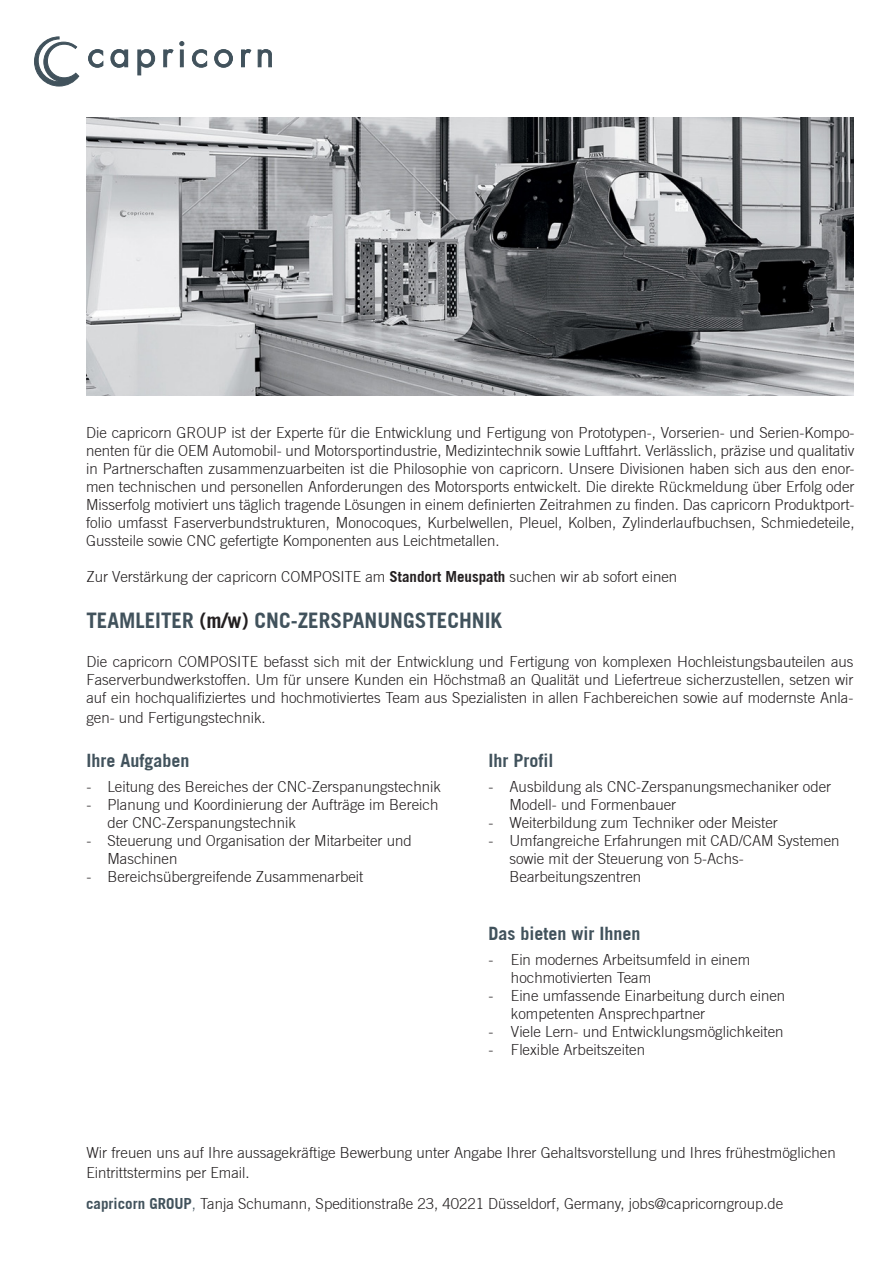
<style>
.page{position:relative;width:893px;height:1263px;background:#fff}
.page>*{position:absolute;margin:0;border:0;box-sizing:border-box;transform-origin:0 0}
.t1{font:700 21px "Trade Gothic";color:#41525c}
.t2{font:700 18px "Trade Gothic";color:#41525c}
.t3{font:300 15px/18px "Trade Gothic";color:#231f20}
.s1{font-weight:700}
.s2{color:#231f20}
.s3{font-weight:700;color:#41525c}
.s4{color:#41525c}
</style>
<div class="page">
<svg style="left:89px;top:50px;width:14px;height:17px"></svg>
<svg style="left:111px;top:50px;width:17px;height:17px"></svg>
<svg style="left:138px;top:50px;width:17px;height:25px"></svg>
<svg style="left:164px;top:50px;width:9px;height:17px"></svg>
<svg style="left:180px;top:42px;width:4px;height:4px"></svg>
<div style="left:180px;top:50px;width:3px;height:17px;border:1px solid #41525c"></div>
<svg style="left:192px;top:50px;width:15px;height:17px"></svg>
<svg style="left:215px;top:50px;width:17px;height:17px"></svg>
<svg style="left:241px;top:50px;width:10px;height:17px"></svg>
<svg style="left:258px;top:50px;width:14px;height:17px"></svg>
<svg style="left:34px;top:37px;width:45px;height:49px"></svg>
<img style="left:87px;top:118px;width:766px;height:277px">
<p class="t3" style="left:86px;top:423px;width:770px;text-align:justify">Die capricorn GROUP ist der Experte für die Entwicklung und Fertigung von Prototypen-, Vorserien- und Serien-Kompo&shy;nenten für die OEM Automobil- und Motorsportindustrie, Medizintechnik sowie Luftfahrt. Verlässlich, präzise und qualitativ in Partnerschaften zusammenzuarbeiten ist die Philosophie von capricorn. Unsere Divisionen haben sich aus den enor&shy;men technischen und personellen Anforderungen des Motorsports entwickelt. Die direkte Rückmeldung über Erfolg oder Misserfolg motiviert uns täglich tragende Lösungen in einem definierten Zeitrahmen zu finden. Das capricorn Produktport&shy;folio umfasst Faserverbundstrukturen, Monocoques, Kurbelwellen, Pleuel, Kolben, Zylinderlaufbuchsen, Schmiedeteile, Gussteile sowie CNC gefertigte Komponenten aus Leichtmetallen.</p>
<p class="t3" style="left:86px;top:568px;width:592px">Zur Verstärkung der capricorn COMPOSITE am <span class="s1">Standort Meuspath</span> suchen wir ab sofort einen</p>
<p class="t1" style="left:86px;top:608px;width:417px">TEAMLEITER <span class="s2">(m/w)</span> CNC-ZERSPANUNGSTECHNIK</p>
<p class="t3" style="left:86px;top:653px;width:769px;text-align:justify">Die capricorn COMPOSITE befasst sich mit der Entwicklung und Fertigung von komplexen Hochleistungsbauteilen aus Faserverbundwerkstoffen. Um für unsere Kunden ein Höchstmaß an Qualität und Liefertreue sicherzustellen, setzen wir auf ein hochqualifiziertes und hochmotiviertes Team aus Spezialisten in allen Fachbereichen sowie auf modernste Anla-</p>
<p class="t3" style="left:86px;top:709px;width:181px">gen- und Fertigungstechnik.</p>
<p class="t2" style="left:86px;top:749px;width:105px">Ihre Aufgaben</p>
<p class="t3" style="left:86px;top:778px;width:356px">- Leitung des Bereiches der CNC-Zerspanungstechnik</p>
<p class="t3" style="left:107px;top:796px;width:332px;text-indent:-21px">- Planung und Koordinierung der Aufträge im Bereich der CNC-Zerspanungstechnik</p>
<p class="t3" style="left:86px;top:832px;width:327px">- Steuerung und Organisation der Mitarbeiter und</p>
<p class="t3" style="left:107px;top:850px;width:72px">Maschinen</p>
<p class="t3" style="left:86px;top:868px;width:278px">- Bereichsübergreifende Zusammenarbeit</p>
<p class="t2" style="left:488px;top:749px;width:67px">Ihr Profil</p>
<p class="t3" style="left:509px;top:778px;width:323px;text-indent:-21px">- Ausbildung als CNC-Zerspanungsmechaniker oder<br>Modell- und Formenbauer</p>
<p class="t3" style="left:488px;top:814px;width:291px">- Weiterbildung zum Techniker oder Meister</p>
<p class="t3" style="left:488px;top:832px;width:353px">- Umfangreiche Erfahrungen mit CAD/CAM Systemen</p>
<p class="t3" style="left:509px;top:850px;width:236px">sowie mit der Steuerung von 5-Achs-</p>
<p class="t3" style="left:509px;top:868px;width:133px">Bearbeitungszentren</p>
<p class="t2" style="left:488px;top:922px;width:154px">Das bieten wir Ihnen</p>
<p class="t3" style="left:488px;top:951px;width:263px">- Ein modernes Arbeitsumfeld in einem</p>
<p class="t3" style="left:511px;top:969px;width:142px">hochmotivierten Team</p>
<p class="t3" style="left:488px;top:987px;width:298px">- Eine umfassende Einarbeitung durch einen</p>
<p class="t3" style="left:511px;top:1005px;width:196px">kompetenten Ansprechpartner</p>
<p class="t3" style="left:488px;top:1023px;width:297px">- Viele Lern- und Entwicklungsmöglichkeiten</p>
<p class="t3" style="left:488px;top:1041px;width:158px">- Flexible Arbeitszeiten</p>
<p class="t3" style="left:86px;top:1143px;width:751px;line-height:19.8px">Wir freuen uns auf Ihre aussagekräftige Bewerbung unter Angabe Ihrer Gehaltsvorstellung und Ihres frühestmöglichen<br>Eintrittstermins per Email.</p>
<p class="t3" style="left:86px;top:1194px;width:699px"><span class="s3">capricorn GROUP</span><span class="s4">,</span> Tanja Schumann, Speditionstraße 23, 40221 Düsseldorf, Germany, jobs@capricorngroup.de</p>
</div>
